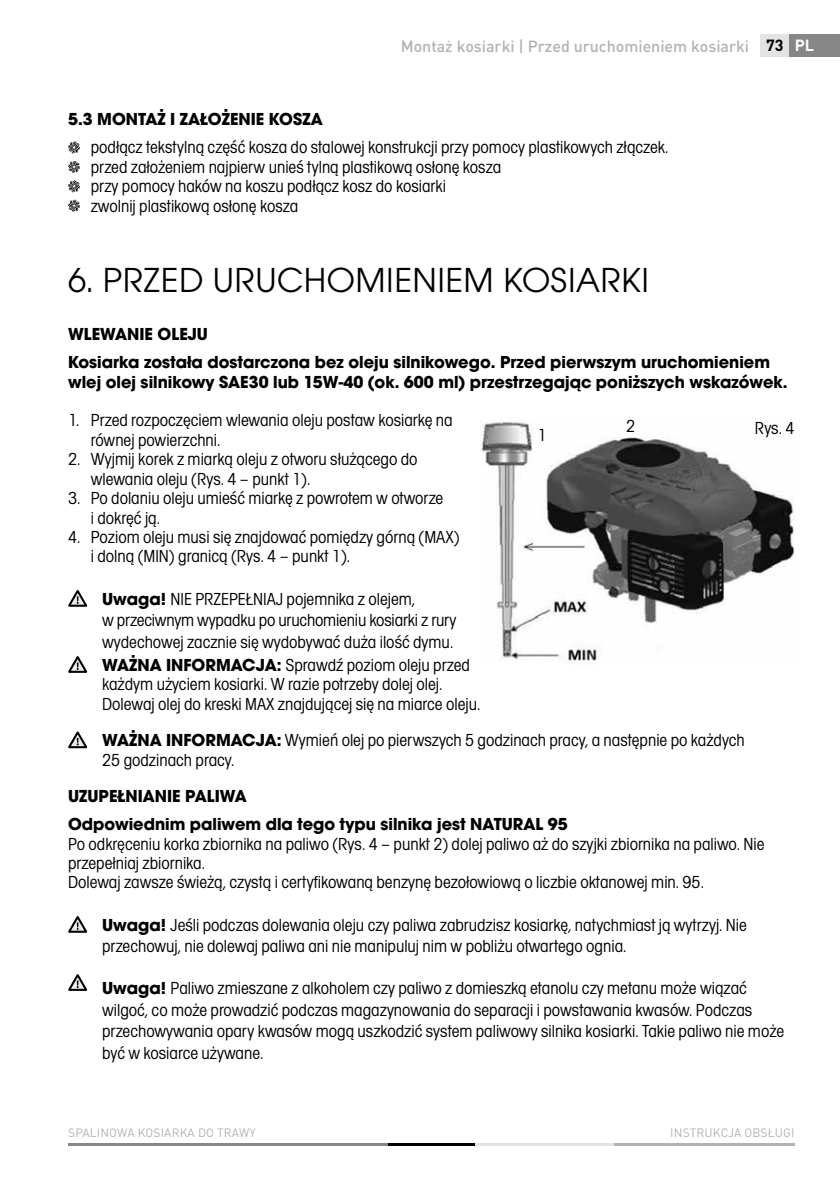
<style>
.page{position:relative;width:840px;height:1191px;background:#fff}
.page>*{position:absolute;margin:0;border:0;box-sizing:border-box;transform-origin:0 0}
.t1{font:36px "Avant Gar Got Itc TOT Boo";letter-spacing:.015em;color:#000}
.t2{font:18px/19.4px "Avant Gar Got Itc TOT Boo Con";color:#000}
.t3{font:700 18px/28px "Avant Gar Got Itc TOT";color:#000}
.t4{font:500 16px "DIN Pro";color:#b3b2b2}
.t5{font:700 16px "DIN Pro";color:#fff}
.t6{font:700 16px "DIN Pro";color:#000}
.t7{font:12px "DIN Pro";letter-spacing:.01em;color:#b3b2b2}
.s1{font-family:"Avant Gar Got Itc TOT";font-weight:700}
</style>
<div class="page">
<hr style="left:613px;top:1142px;width:181px;height:3px;background:#b3b2b2">
<hr style="left:474px;top:1142px;width:139px;height:3px;background:#e3e3e3">
<hr style="left:68px;top:1142px;width:319px;height:3px;background:#878787">
<hr style="left:387px;top:1142px;width:87px;height:3px;background:#000">
<div style="left:788px;top:34px;width:51px;height:23px;background:#878787"></div>
<div style="left:760px;top:34px;width:28px;height:23px;background:#e3e3e3"></div>
<svg style="left:68px;top:141px;width:12px;height:12px"></svg>
<svg style="left:68px;top:161px;width:12px;height:12px"></svg>
<svg style="left:68px;top:180px;width:12px;height:12px"></svg>
<svg style="left:68px;top:200px;width:12px;height:12px"></svg>
<svg style="left:68px;top:590px;width:19px;height:17px"></svg>
<svg style="left:68px;top:656px;width:19px;height:17px"></svg>
<svg style="left:68px;top:731px;width:19px;height:17px"></svg>
<svg style="left:68px;top:916px;width:19px;height:16px"></svg>
<svg style="left:68px;top:974px;width:19px;height:17px"></svg>
<img style="left:480px;top:422px;width:314px;height:239px">
<p class="t4" style="left:400px;top:35px;width:350px">Montaż kosiarki | Przed uruchomieniem kosiarki</p>
<p class="t6" style="left:765px;top:35px;width:19px">73</p>
<p class="t5" style="left:794px;top:35px;width:21px">PL</p>
<p class="t3" style="left:68px;top:105px;width:256px">5.3 MONTAŻ I ZAŁOŻENIE KOSZA</p>
<p class="t2" style="left:91px;top:138px;width:579px">podłącz tekstylną część kosza do stalowej konstrukcji przy pomocy plastikowych złączek. przed założeniem najpierw unieś tylną plastikową osłonę kosza<br>przy pomocy haków na koszu podłącz kosz do kosiarki<br>zwolnij plastikową osłonę kosza</p>
<h1 class="t1" style="left:68px;top:259px;width:582px">6. PRZED URUCHOMIENIEM KOSIARKI</h1>
<p class="t3" style="left:68px;top:320px;width:703px">WLEWANIE OLEJU<br>Kosiarka została dostarczona bez oleju silnikowego. Przed pierwszym uruchomieniem</p>
<p class="t3" style="left:68px;top:367px;width:720px">wlej olej silnikowy SAE30 lub 15W-40 (ok. 600 ml) przestrzegając poniższych wskazówek.</p>
<p class="t2" style="left:91px;top:411px;width:363px;text-indent:-23px">1. Przed rozpoczęciem wlewania oleju postaw kosiarkę na równej powierzchni.</p>
<p class="t2" style="left:91px;top:450px;width:328px;text-indent:-23px">2. Wyjmij korek z miarką oleju z otworu służącego do wlewania oleju (Rys. 4 – punkt 1).</p>
<p class="t2" style="left:91px;top:489px;width:354px;text-indent:-23px">3. Po dolaniu oleju umieść miarkę z powrotem w otworze i dokręć ją.</p>
<p class="t2" style="left:91px;top:527px;width:370px;text-indent:-23px">4. Poziom oleju musi się znajdować pomiędzy górną (MAX) i dolną (MIN) granicą (Rys. 4 – punkt 1).</p>
<p class="t2" style="left:102px;top:588px;width:369px;line-height:22px"><span class="s1">Uwaga!</span> NIE PRZEPEŁNIAJ pojemnika z olejem,<br>w przeciwnym wypadku po uruchomieniu kosiarki z rury wydechowej zacznie się wydobywać duża ilość dymu.<br><span class="s1">WAŻNA INFORMACJA:</span> Sprawdź poziom oleju przed</p>
<p class="t2" style="left:102px;top:675px;width:379px">każdym użyciem kosiarki. W razie potrzeby dolej olej.<br>Dolewaj olej do kreski MAX znajdującej się na miarce oleju.</p>
<p class="t2" style="left:102px;top:731px;width:643px"><span class="s1">WAŻNA INFORMACJA:</span> Wymień olej po pierwszych 5 godzinach pracy, a następnie po każdych<br>25 godzinach pracy.</p>
<p class="t3" style="left:68px;top:782px;width:501px">UZUPEŁNIANIE PALIWA<br>Odpowiednim paliwem dla tego typu silnika jest NATURAL 95</p>
<p class="t2" style="left:68px;top:834px;width:697px">Po odkręceniu korka zbiornika na paliwo (Rys. 4 – punkt 2) dolej paliwo aż do szyjki zbiornika na paliwo. Nie przepełniaj zbiornika.<br>Dolewaj zawsze świeżą, czystą i certyfikowaną benzynę bezołowiową o liczbie oktanowej min. 95.</p>
<p class="t2" style="left:102px;top:914px;width:646px;line-height:21.6px"><span class="s1">Uwaga!</span> Jeśli podczas dolewania oleju czy paliwa zabrudzisz kosiarkę, natychmiast ją wytrzyj. Nie przechowuj, nie dolewaj paliwa ani nie manipuluj nim w pobliżu otwartego ognia.</p>
<p class="t2" style="left:102px;top:977px;width:683px;line-height:21.6px"><span class="s1">Uwaga!</span> Paliwo zmieszane z alkoholem czy paliwo z domieszką etanolu czy metanu może wiązać wilgoć, co może prowadzić podczas magazynowania do separacji i powstawania kwasów. Podczas przechowywania opary kwasów mogą uszkodzić system paliwowy silnika kosiarki. Takie paliwo nie może być w kosiarce używane.</p>
<p class="t2" style="left:625px;top:416px;width:11px">2</p>
<p class="t2" style="left:754px;top:418px;width:41px">Rys. 4</p>
<p class="t2" style="left:537px;top:425px;width:11px">1</p>
<p class="t7" style="left:68px;top:1124px;width:189px">SPALINOWA KOSIARKA DO TRAWY</p>
<p class="t7" style="left:669px;top:1124px;width:126px">INSTRUKCJA OBSŁUGI</p>
</div>
